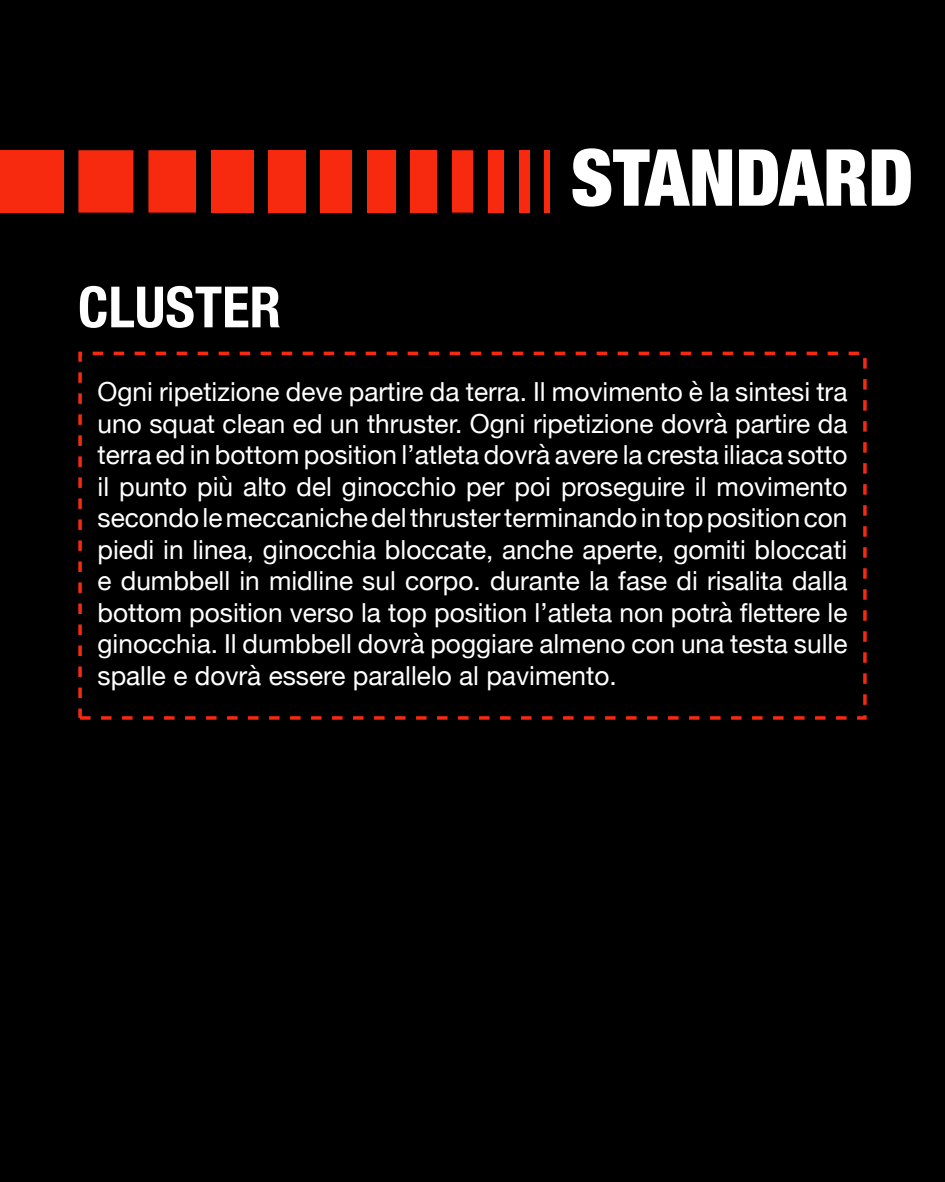
<style>
.page{position:relative;width:945px;height:1182px;background:#fff}
.page>*{position:absolute;margin:0;border:0;box-sizing:border-box;transform-origin:0 0}
.t1{font:900 condensed 78.75px "Helvetica Neue";color:#fff}
.t2{font:700 condensed 56.88px "Helvetica Neue";color:#fff}
.t3{font:26.25px/31.5px "Helvetica Neue";color:#fff;text-align:justify}
</style>
<div class="page">
<div style="left:0;top:0;width:945px;height:1181px;background:#000001"></div>
<div style="left:211px;top:150px;width:42px;height:62px;background:#f7290f"></div>
<div style="left:268px;top:150px;width:37px;height:62px;background:#f7290f"></div>
<div style="left:320px;top:150px;width:32px;height:62px;background:#f7290f"></div>
<div style="left:367px;top:150px;width:29px;height:62px;background:#f7290f"></div>
<div style="left:411px;top:150px;width:26px;height:62px;background:#f7290f"></div>
<div style="left:452px;top:150px;width:21px;height:62px;background:#f7290f"></div>
<div style="left:488px;top:150px;width:16px;height:62px;background:#f7290f"></div>
<div style="left:519px;top:150px;width:11px;height:62px;background:#f7290f"></div>
<div style="left:545px;top:150px;width:5px;height:62px;background:#f7290f"></div>
<div style="left:148px;top:150px;width:48px;height:62px;background:#f7290f"></div>
<div style="left:78px;top:150px;width:55px;height:62px;background:#f7290f"></div>
<div style="left:0;top:150px;width:63px;height:62px;background:#f7290f"></div>
<div style="left:78px;top:351px;width:789px;height:368px;border:4px dashed #f7290f"></div>
<h2 class="t2" style="left:78px;top:272px;width:205px">CLUSTER</h2>
<h1 class="t1" style="left:571px;top:129px;width:344px">STANDARD</h1>
<p class="t3" style="left:98px;top:375px;width:751px">Ogni ripetizione deve partire da terra. Il movimento è la sintesi tra uno squat clean ed un thruster. Ogni ripetizione dovrà partire da terra ed in bottom position l’atleta dovrà avere la cresta iliaca sotto il punto più alto del ginocchio per poi proseguire il movimento secondo le meccaniche del thruster terminando in top position con piedi in linea, ginocchia bloccate, anche aperte, gomiti bloccati e dumbbell in midline sul corpo. durante la fase di risalita dalla bottom position verso la top position l’atleta non potrà flettere le ginocchia. Il dumbbell dovrà poggiare almeno con una testa sulle spalle e dovrà essere parallelo al pavimento.</p>
</div>
